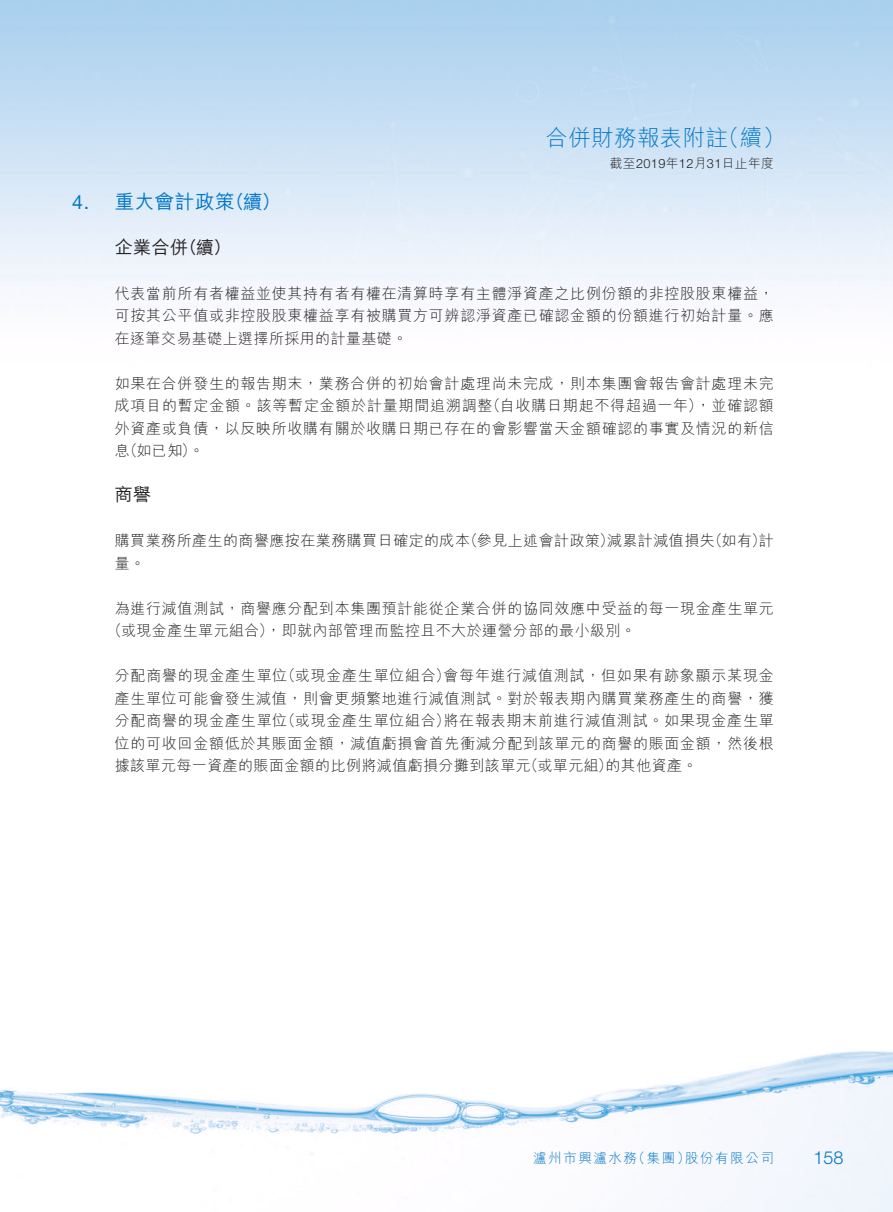
<style>
.page{position:relative;width:893px;height:1212px;background:#fff}
.page>*{position:absolute;margin:0;border:0;box-sizing:border-box;transform-origin:0 0}
.t1{font:300 22.5px "M Hei HK";letter-spacing:.015em;color:#0076c8}
.t2{font:500 19.5px "M Hei HK";letter-spacing:.03em;color:#0076c8}
.t3{font:19.5px "Helvetica Neue LT Std";color:#0076c8}
.t4{font:500 18px "M Hei HK";letter-spacing:.03em;color:#231f20}
.t5{font:300 18px "Helvetica Neue LT Std";color:#0076c8}
.t6{font:300 15px/22.5px "M Hei HK";letter-spacing:.045em;color:#231f20}
.t7{font:300 13.5px "M Hei HK";letter-spacing:.115em;color:#0076c8}
.t8{font:300 12.75px "M Hei HK";letter-spacing:.03em;color:#231f20}
.s1{font-family:"Helvetica Neue LT Std"}
</style>
<div class="page">
<img style="left:0;top:0;width:893px;height:1212px">
<h2 class="t3" style="left:72px;top:190px;width:18px">4.</h2>
<h1 class="t1" style="left:717px;top:126px;width:70px">（續(</h1>
<h1 class="t1" style="left:546px;top:126px;width:184px">合併財務報表附註</h1>
<h2 class="t2" style="left:115px;top:187px;width:121px">重大會計政策</h2>
<h2 class="t2" style="left:225px;top:187px;width:57px">（續(</h2>
<p class="t8" style="left:610px;top:157px;width:166px">截至<span class="s1">2019</span>年<span class="s1">12</span>月<span class="s1">31</span>日止年度</p>
<p class="t4" style="left:115px;top:234px;width:75px">企業合併</p>
<p class="t6" style="left:115px;top:282px;width:660px;text-align:justify">代表當前所有者權益並使其持有者有權在清算時享有主體淨資產之比例份額的非控股股東權益，可按其公平值或非控股股東權益享有被購買方可辨認淨資產已確認金額的份額進行初始計量。應在逐筆交易基礎上選擇所採用的計量基礎。</p>
<p class="t6" style="left:115px;top:372px;width:660px;text-align:right">如果在合併發生的報告期末，業務合併的初始會計處理尚未完成，則本集團會報告會計處理未完（自收購日期起不得超過一年，）並確認額</p>
<p class="t4" style="left:179px;top:234px;width:53px">（續(</p>
<p class="t6" style="left:115px;top:394px;width:660px">成項目的暫定金額。該等暫定金額於計量期間追溯調整<br>外資產或負債，以反映所收購有關於收購日期已存在的會影響當天金額確認的事實及情況的新信（息如已知。(</p>
<p class="t4" style="left:115px;top:482px;width:38px">商譽</p>
<p class="t6" style="left:708px;top:529px;width:68px">（如有計）</p>
<p class="t6" style="left:463px;top:529px;width:153px">（參見上述會計政策）</p>
<p class="t6" style="left:115px;top:529px;width:357px">購買業務所產生的商譽應按在業務購買日確定的成本量。</p>
<p class="t6" style="left:107px;top:597px;width:668px;text-indent:8px">為進行減值測試，商譽應分配到本集團預計能從企業合併的協同效應中受益的每一現金產生單元（或現金產生單元組合，）即就內部管理而監控且不大於運營分部的最小級別。</p>
<p class="t6" style="left:443px;top:664px;width:332px">會每年進行減值測試，但如果有跡象顯示某現金</p>
<p class="t6" style="left:607px;top:529px;width:109px">減累計減值損失</p>
<p class="t6" style="left:281px;top:664px;width:171px">（或現金產生單位組合）</p>
<p class="t6" style="left:115px;top:664px;width:174px">分配商譽的現金產生單位</p>
<p class="t6" style="left:115px;top:687px;width:660px">產生單位可能會發生減值，則會更頻繁地進行減值測試。對於報表期內購買業務產生的商譽，獲</p>
<p class="t6" style="left:443px;top:709px;width:332px">將在報表期末前進行減值測試。如果現金產生單</p>
<p class="t6" style="left:281px;top:709px;width:171px">（或現金產生單位組合）</p>
<p class="t6" style="left:115px;top:709px;width:174px">分配商譽的現金產生單位</p>
<p class="t6" style="left:115px;top:732px;width:660px">位的可收回金額低於其賬面金額，減值虧損會首先衝減分配到該單元的商譽的賬面金額，然後根</p>
<p class="t6" style="left:524px;top:754px;width:175px">（或單元組的其他資產。</p>
<p class="t6" style="left:598px;top:754px;width:16px">）</p>
<p class="t6" style="left:115px;top:754px;width:417px">據該單元每一資產的賬面金額的比例將減值虧損分攤到該單元</p>
<p class="t7" style="left:632px;top:1151px;width:60px">（集團）</p>
<p class="t7" style="left:533px;top:1151px;width:105px">瀘州市興瀘水務</p>
<p class="t7" style="left:685px;top:1151px;width:90px">股份有限公司</p>
<p class="t5" style="left:813px;top:1147px;width:32px">158</p>
</div>
